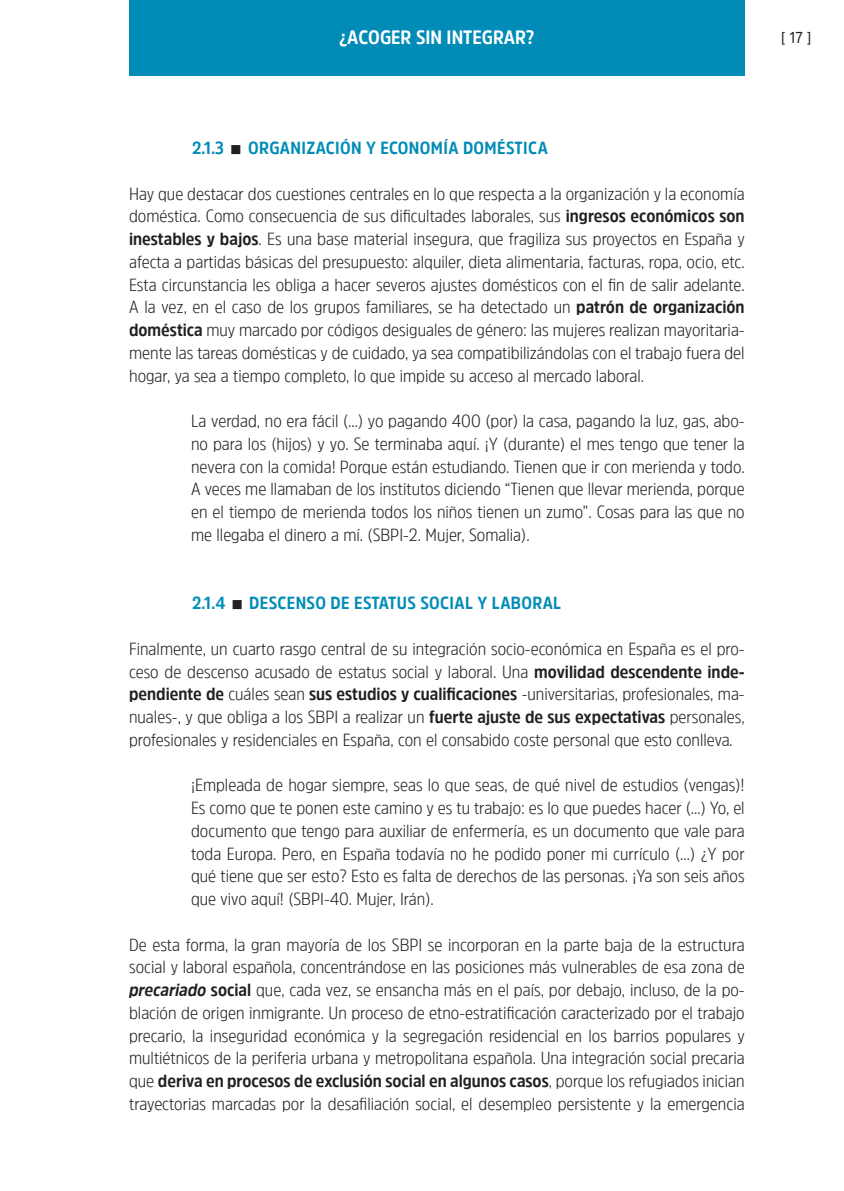
<style>
.page{position:relative;width:844px;height:1191px;background:#fff}
.page>*{position:absolute;margin:0;border:0;box-sizing:border-box;transform-origin:0 0}
.t1{font:700 19.25px "Amsi Pro Narw";color:#fff}
.t2{font:300 17.5px/22.8px "Amsi Pro Narw";color:#231f20;text-align:justify}
.Heading_5{font:700 17.5px "Amsi Pro Narw";letter-spacing:.02em;color:#008cb7}
.t3{font:15.75px "Amsi Pro Narw";color:#231f20}
.s1{font-weight:700}
.s2{font-style:italic}
.s3{font-weight:700;font-style:italic}
</style>
<div class="page">
<div style="left:129px;top:0;width:615px;height:76px;background:#008cb7"></div>
<p class="t1" style="left:339px;top:24px;width:197px">¿ACOGER SIN INTEGRAR?</p>
<p class="t3" style="left:780px;top:27px;width:32px">[ 17 ]</p>
<p class="Heading_5" style="left:192px;top:136px;width:33px">2.1.3</p>
<p class="Heading_5" style="left:248px;top:136px;width:301px">ORGANIZACIÓN Y ECONOMÍA DOMÉSTICA</p>
<p class="t2" style="left:129px;top:181px;width:617px">Hay que destacar dos cuestiones centrales en lo que respecta a la organización y la economía doméstica. Como consecuencia de sus dificultades laborales, sus <span class="s1">ingresos económicos son inestables y bajos</span>. Es una base material insegura, que fragiliza sus proyectos en España y afecta a partidas básicas del presupuesto: alquiler, dieta alimentaria, facturas, ropa, ocio, etc.<br>Esta circunstancia les obliga a hacer severos ajustes domésticos con el fin de salir adelante.<br>A la vez, en el caso de los grupos familiares, se ha detectado un <span class="s1">patrón de organización doméstica</span> muy marcado por códigos desiguales de género: las mujeres realizan mayoritaria&shy;mente las tareas domésticas y de cuidado, ya sea compatibilizándolas con el trabajo fuera del hogar, ya sea a tiempo completo, lo que impide su acceso al mercado laboral.</p>
<p class="t2" style="left:191px;top:409px;width:555px">La verdad, no era fácil (…) yo pagando 400 (por) la casa, pagando la luz, gas, abo&shy;no para los (hijos) y yo. Se terminaba aquí. ¡Y (durante) el mes tengo que tener la nevera con la comida! Porque están estudiando. Tienen que ir con merienda y todo.<br>A veces me llamaban de los institutos diciendo “Tienen que llevar merienda, porque en el tiempo de merienda todos los niños tienen un zumo”. Cosas para las que no me llegaba el dinero a mí. (SBPI-2. Mujer, Somalia).</p>
<p class="Heading_5" style="left:192px;top:591px;width:35px">2.1.4</p>
<p class="Heading_5" style="left:249px;top:591px;width:313px">DESCENSO DE ESTATUS SOCIAL Y LABORAL</p>
<p class="t2" style="left:129px;top:636px;width:617px">Finalmente, un cuarto rasgo central de su integración socio-económica en España es el pro&shy;ceso de descenso acusado de estatus social y laboral. Una <span class="s1">movilidad descendente inde&shy;pendiente de</span> cuáles sean <span class="s1">sus estudios y cualificaciones</span> -universitarias, profesionales, ma&shy;nuales-, y que obliga a los SBPI a realizar un <span class="s1">fuerte ajuste de sus expectativas</span> personales, profesionales y residenciales en España, con el consabido coste personal que esto conlleva<span class="s2">.</span></p>
<p class="t2" style="left:191px;top:773px;width:555px">¡Empleada de hogar siempre, seas lo que seas, de qué nivel de estudios (vengas)!<br>Es como que te ponen este camino y es tu trabajo: es lo que puedes hacer (…) Yo, el documento que tengo para auxiliar de enfermería, es un documento que vale para toda Europa. Pero, en España todavía no he podido poner mi currículo (…) ¿Y por qué tiene que ser esto? Esto es falta de derechos de las personas. ¡Ya son seis años que vivo aquí! (SBPI-40. Mujer, Irán).</p>
<p class="t2" style="left:129px;top:932px;width:617px">De esta forma, la gran mayoría de los SBPI se incorporan en la parte baja de la estructura social y laboral española, concentrándose en las posiciones más vulnerables de esa zona de <span class="s3">precariado</span> <span class="s1">social</span> que, cada vez, se ensancha más en el país, por debajo, incluso, de la po&shy;blación de origen inmigrante. Un proceso de etno-estratificación caracterizado por el trabajo precario, la inseguridad económica y la segregación residencial en los barrios populares y multiétnicos de la periferia urbana y metropolitana española. Una integración social precaria que <span class="s1">deriva en procesos de exclusión social en algunos casos</span>, porque los refugiados inician trayectorias marcadas por la desafiliación social, el desempleo persistente y la emergencia</p>
</div>
